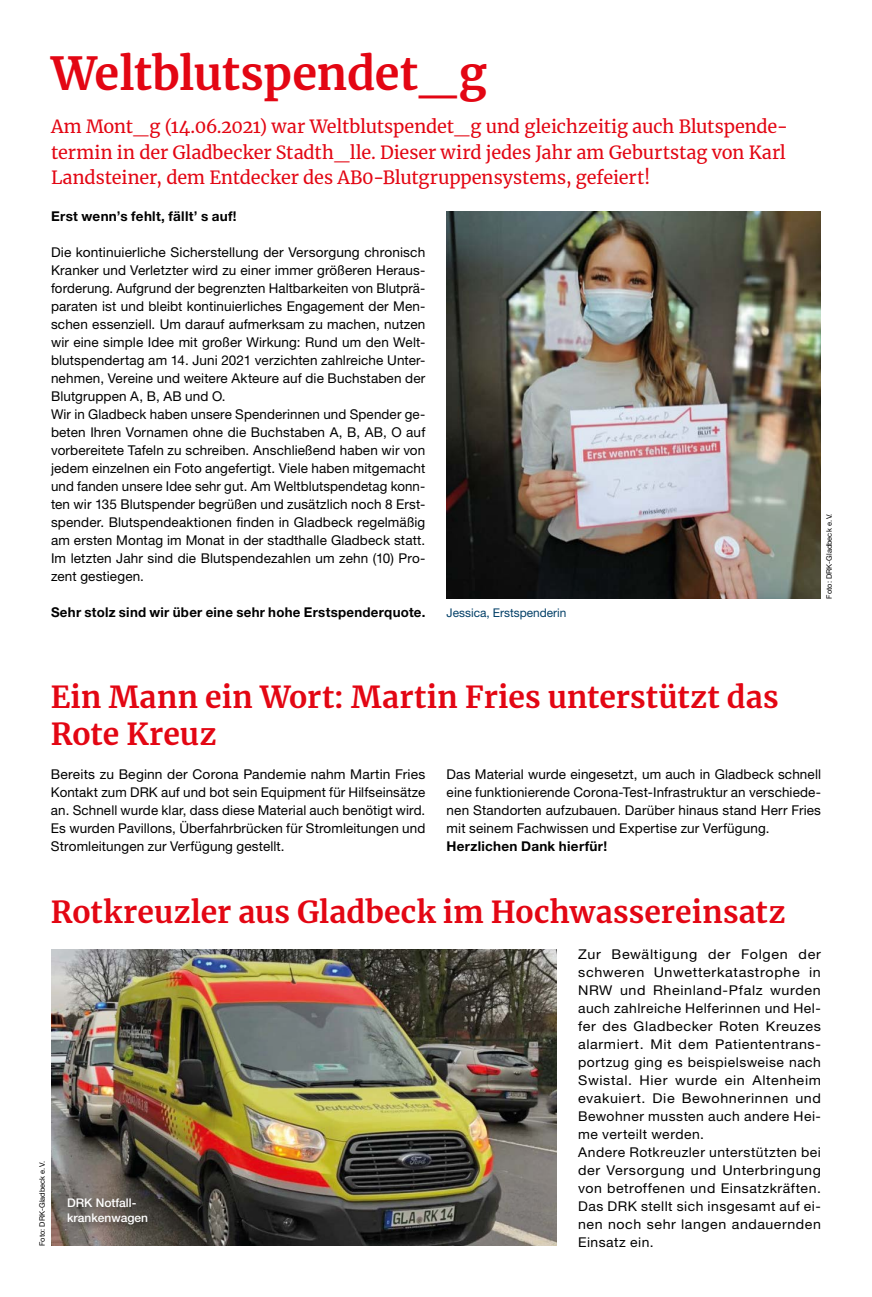
<style>
.page{position:relative;width:872px;height:1297px;background:#fff}
.page>*{position:absolute;margin:0;border:0;box-sizing:border-box;transform-origin:0 0}
.MGB_Headline{font:700 45px "Merriweather";letter-spacing:-.01em;color:#e30613}
.MGB_Headline-2{font:700 30px/37.5px "Merriweather";letter-spacing:.005em;color:#e30613}
.MGB_Subline{font:18px/25.5px "Merriweather";letter-spacing:-.005em;color:#e30613;text-align:justify}
.MGB_Copy{font:13.5px/18px "Helvetica Neue LT Pro";letter-spacing:.01em;color:#000;text-align:justify}
.MGB_Copy-2{font:13.5px/18px "Helvetica Neue LT Pro";letter-spacing:.01em;color:#000;text-align:justify;scale:1.06 1}
.MGB_Copy-3{font:700 13.5px "Helvetica Neue LT Pro";letter-spacing:.02em;color:#000}
.MGB_BU{font:500 12px/15px "Helvetica Neue LT Pro";color:#fff}
.MGB_BU-2{font:12px "Helvetica Neue LT Pro";color:#003e66}
.MGB_Fotocredits{font:7.5px "Helvetica Neue LT Pro";color:#000}
</style>
<div class="page">
<img style="left:446px;top:212px;width:375px;height:387px">
<img style="left:51px;top:949px;width:506px;height:297px">
<div style="left:63px;top:1194px;width:95px;height:41px;background:#000;opacity:.55"></div>
<p class="MGB_Headline" style="left:51px;top:42px;width:437px">Weltblutspendet_g</p>
<p class="MGB_Subline" style="left:51px;top:114px;width:738px">Am Mont_g (14.06.2021) war Weltblutspendet_g und gleichzeitig auch Blutspende&shy;termin in der Gladbecker Stadth_lle. Dieser wird jedes Jahr am Geburtstag von Karl Landsteiner, dem Entdecker des AB0-Blutgruppensystems, gefeiert!</p>
<p class="MGB_Copy-3" style="left:51px;top:207px;width:187px">Erst wenn’s fehlt, fällt’ s auf!</p>
<p class="MGB_Copy" style="left:51px;top:242px;width:376px">Die kontinuierliche Sicherstellung der Versorgung chronisch Kranker und Verletzter wird zu einer immer größeren Heraus&shy;forderung. Aufgrund der begrenzten Haltbarkeiten von Blutprä&shy;paraten ist und bleibt kontinuierliches Engagement der Men&shy;schen essenziell. Um darauf aufmerksam zu machen, nutzen wir eine simple Idee mit großer Wirkung: Rund um den Welt&shy;blutspendertag am 14. Juni 2021 verzichten zahlreiche Unter&shy;nehmen, Vereine und weitere Akteure auf die Buchstaben der Blutgruppen A, B, AB und O.</p>
<p class="MGB_Copy" style="left:51px;top:404px;width:376px">Wir in Gladbeck haben unsere Spenderinnen und Spender ge&shy;beten Ihren Vornamen ohne die Buchstaben A, B, AB, O auf vorbereitete Tafeln zu schreiben. Anschließend haben wir von jedem einzelnen ein Foto angefertigt. Viele haben mitgemacht und fanden unsere Idee sehr gut. Am Weltblutspendetag konn&shy;ten wir 135 Blutspender begrüßen und zusätzlich noch 8 Erst&shy;spender. Blutspendeaktionen finden in Gladbeck regelmäßig am ersten Montag im Monat in der stadthalle Gladbeck statt.<br>Im letzten Jahr sind die Blutspendezahlen um zehn (10) Pro&shy;zent gestiegen.</p>
<p class="MGB_Copy-3" style="left:51px;top:603px;width:376px">Sehr stolz sind wir über eine sehr hohe Erstspenderquote.</p>
<p class="MGB_BU-2" style="left:446px;top:605px;width:121px">Jessica, Erstspenderin</p>
<p class="MGB_Headline-2" style="left:51px;top:677px;width:729px">Ein Mann ein Wort: Martin Fries unterstützt das<br>Rote Kreuz</p>
<p class="MGB_Fotocredits" style="left:824px;top:599px;width:86px;rotate:-90deg">Foto: DRK-Gladbeck e.V.</p>
<p class="MGB_Copy" style="left:51px;top:764px;width:376px">Bereits zu Beginn der Corona Pandemie nahm Martin Fries Kontakt zum DRK auf und bot sein Equipment für Hilfseinsätze an. Schnell wurde klar, dass diese Material auch benötigt wird.<br>Es wurden Pavillons, Überfahrbrücken für Stromleitungen und Stromleitungen zur Verfügung gestellt.</p>
<p class="MGB_Copy" style="left:446px;top:764px;width:376px">Das Material wurde eingesetzt, um auch in Gladbeck schnell eine funktionierende Corona-Test-Infrastruktur an verschiede&shy;nen Standorten aufzubauen. Darüber hinaus stand Herr Fries mit seinem Fachwissen und Expertise zur Verfügung.</p>
<p class="MGB_Copy-3" style="left:446px;top:837px;width:162px">Herzlichen Dank hierfür!</p>
<p class="MGB_Headline-2" style="left:51px;top:892px;width:736px">Rotkreuzler aus Gladbeck im Hochwassereinsatz</p>
<p class="MGB_Fotocredits" style="left:38px;top:1246px;width:86px;rotate:-90deg">Foto: DRK-Gladbeck e.V.</p>
<p class="MGB_BU" style="left:67px;top:1195px;width:82px">DRK Notfall&shy;krankenwagen</p>
<p class="MGB_Copy-2" style="left:578px;top:944px;width:230px">Zur Bewältigung der Folgen der schweren Unwetterkatastrophe in NRW und Rheinland-Pfalz wurden auch zahlreiche Helferinnen und Hel&shy;fer des Gladbecker Roten Kreuzes alarmiert. Mit dem Patiententrans&shy;portzug ging es beispielsweise nach Swistal. Hier wurde ein Altenheim evakuiert. Die Bewohnerinnen und Bewohner mussten auch andere Hei&shy;me verteilt werden.</p>
<p class="MGB_Copy" style="left:578px;top:1142px;width:244px">Andere Rotkreuzler unterstützten bei der Versorgung und Unterbringung von betroffenen und Einsatzkräften.<br>Das DRK stellt sich insgesamt auf ei&shy;nen noch sehr langen andauernden Einsatz ein.</p>
</div>
